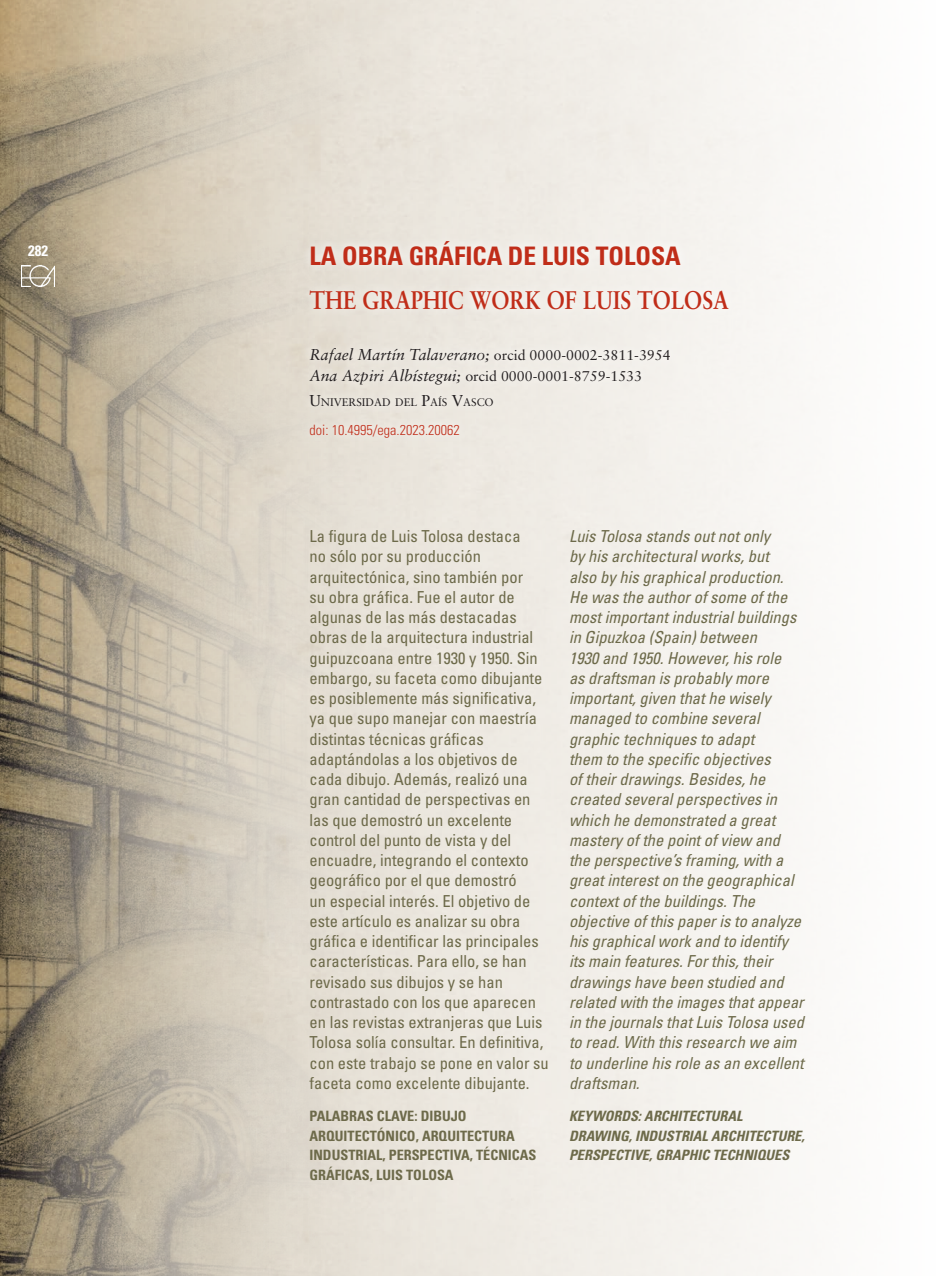
<style>
.page{position:relative;width:936px;height:1276px;background:#fff}
.page>*{position:absolute;margin:0;border:0;box-sizing:border-box;transform-origin:0 0}
.TITULO_ARTICULO_INGL{font:700 25.5px "Sabon";color:#c02d19;scale:.85 1}
.TITULO_ARTICULO_CAST{font:700 condensed 25.5px "Univers";color:#c02d19}
.ENTRADILLA_CASTELLAN{font:condensed 16.5px/20.2px "Univers";color:#6d6a4a}
.ENTRADILLA_INGLES{font:italic condensed 16.5px/20.2px "Univers";color:#6d6a4a}
.t1{font:700 condensed 15px "Univers";color:#fff}
.ENTRADILLA_CASTELLAN-2{font:700 condensed 14.25px/19.5px "Univers";color:#6d6a4a}
.AUTOR_ARTICULO{font:14.25px "Sabon";color:#231f20}
.ENTRADILLA_INGLES-2{font:italic 700 condensed 14.25px/19.5px "Univers";color:#6d6a4a}
.AUTOR_ARTICULO-2{font:300 condensed 14.25px "Univers";color:#c02d19}
.AUTOR_ARTICULO-3{font:10.95px "Sabon";color:#231f20}
.s1{font-style:italic;font-size:15.75px}
.s2{font-size:15.75px}
</style>
<div class="page">
<img style="left:0;top:0;width:461px;height:1276px">
<img style="left:22px;top:265px;width:33px;height:21px">
<div style="left:300px;top:232px;width:436px;height:215px;background:linear-gradient(to right,#e6e1d7,#f7f6f2)"></div>
<p class="t1" style="left:28px;top:242px;width:21px">282</p>
<p class="TITULO_ARTICULO_CAST" style="left:309px;top:240px;width:373px">LA OBRA GRÁFICA DE LUIS TOLOSA</p>
<p class="TITULO_ARTICULO_INGL" style="left:309px;top:284px;width:495px">THE GRAPHIC WORK OF LUIS TOLOSA</p>
<p class="AUTOR_ARTICULO" style="left:309px;top:346px;width:362px"><span class="s1">Rafael Martín Talaverano;</span> orcid 0000-0002-3811-3954</p>
<p class="AUTOR_ARTICULO" style="left:309px;top:367px;width:334px"><span class="s1">Ana Azpiri Albístegui;</span> orcid 0000-0001-8759-1533</p>
<p class="AUTOR_ARTICULO-3" style="left:309px;top:395px;width:186px"><span class="s2">U</span>NIVERSIDAD DEL <span class="s2">P</span>AÍS <span class="s2">V</span>ASCO</p>
<p class="AUTOR_ARTICULO-2" style="left:309px;top:421px;width:152px">doi: 10.4995/ega.2023.20062</p>
<p class="ENTRADILLA_CASTELLAN" style="left:309px;top:526px;width:241px">La figura de Luis Tolosa destaca<br>no sólo por su producción arquitectónica, sino también por<br>su obra gráfica. Fue el autor de algunas de las más destacadas obras de la arquitectura industrial guipuzcoana entre 1930 y 1950. Sin embargo, su faceta como dibujante es posiblemente más significativa, ya que supo manejar con maestría distintas técnicas gráficas adaptándolas a los objetivos de cada dibujo. Además, realizó una gran cantidad de perspectivas en las que demostró un excelente control del punto de vista y del encuadre, integrando el contexto geográfico por el que demostró<br>un especial interés. El objetivo de este artículo es analizar su obra gráfica e identificar las principales características. Para ello, se han revisado sus dibujos y se han contrastado con los que aparecen en las revistas extranjeras que Luis Tolosa solía consultar. En definitiva, con este trabajo se pone en valor su faceta como excelente dibujante.</p>
<p class="ENTRADILLA_CASTELLAN-2" style="left:309px;top:1106px;width:228px">PALABRAS CLAVE: DIBUJO<br>ARQUITECTÓNICO, ARQUITECTURA<br>INDUSTRIAL, PERSPECTIVA, TÉCNICAS<br>GRÁFICAS, LUIS TOLOSA</p>
<p class="ENTRADILLA_INGLES" style="left:569px;top:526px;width:236px">Luis Tolosa stands out not only<br>by his architectural works, but<br>also by his graphical production.<br>He was the author of some of the most important industrial buildings in Gipuzkoa (Spain) between<br>1930 and 1950. However, his role<br>as draftsman is probably more important, given that he wisely managed to combine several graphic techniques to adapt<br>them to the specific objectives<br>of their drawings. Besides, he created several perspectives in which he demonstrated a great mastery of the point of view and the perspective’s framing, with a great interest on the geographical context of the buildings. The objective of this paper is to analyze his graphical work and to identify its main features. For this, their drawings have been studied and related with the images that appear in the journals that Luis Tolosa used to read. With this research we aim to underline his role as an excellent draftsman.</p>
<p class="ENTRADILLA_INGLES-2" style="left:569px;top:1106px;width:237px">KEYWORDS: ARCHITECTURAL<br>DRAWING, INDUSTRIAL ARCHITECTURE,<br>PERSPECTIVE, GRAPHIC TECHNIQUES</p>
</div>
